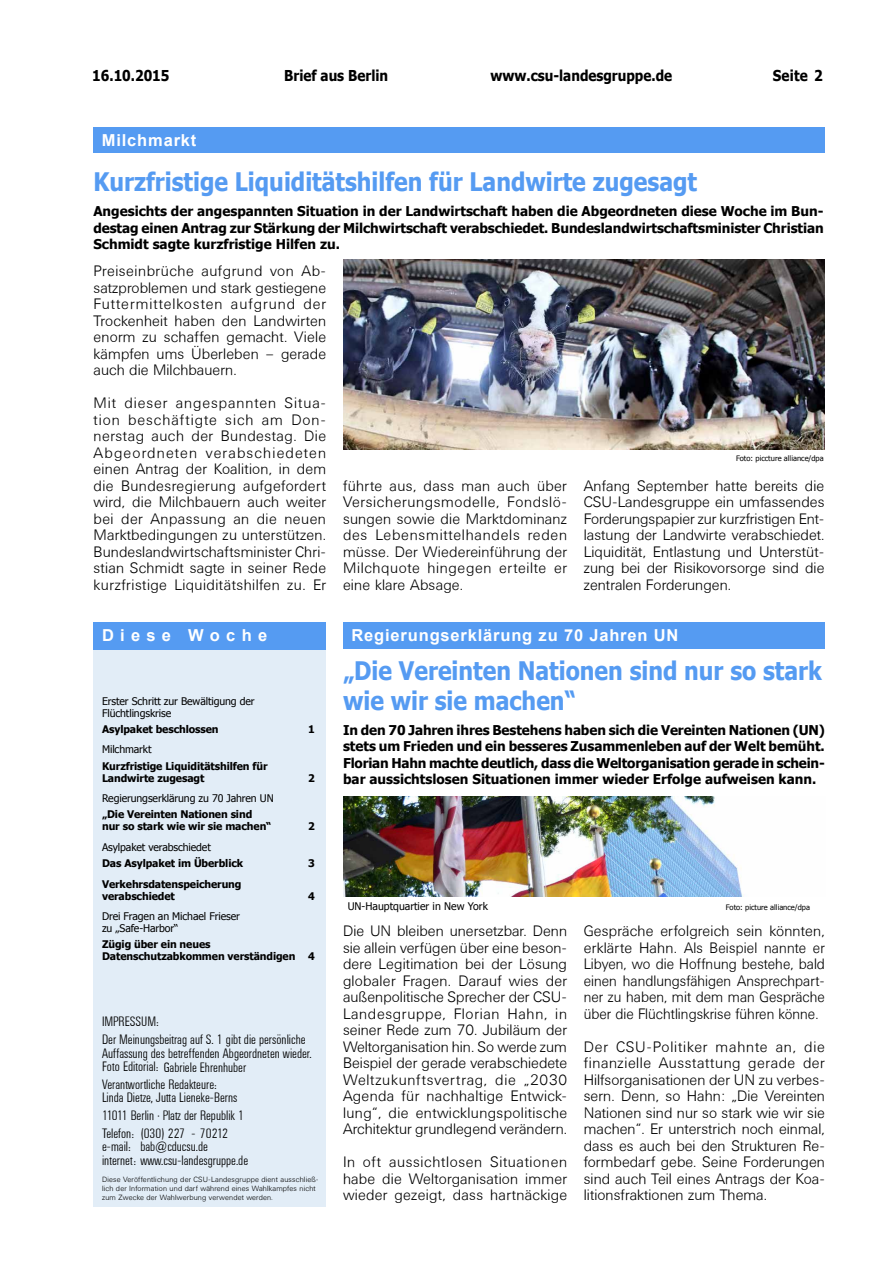
<style>
.page{position:relative;width:893px;height:1263px;background:#fff}
.page>*{position:absolute;margin:0;border:0;box-sizing:border-box;transform-origin:0 0}
._01_BaB_Überschrift{font:700 25.5px/30px "Tahoma";color:#559bf2;scale:.9 1}
._01_BaB_Überschrift-2{font:700 16.5px "Arial";letter-spacing:.05em;color:#fff}
._08_BaB_Überschrift{font:700 16.5px "Arial";color:#fff}
._04_BaB_Fließtext{font:300 15px/16.5px "Univers BSK";letter-spacing:.005em;color:#000;text-align:justify}
._06_BaB_Nr____Datum{font:700 15px "Tahoma";color:#000;scale:.9 1}
._03_BaB_Teaser{font:700 13.5px/16.5px "Tahoma";color:#000;text-align:justify}
._10_BaB_Impressum{font:300 13.5px/13.5px "Univers Condensed BSK";color:#000}
._09_BaB_Inhaltsverze{font:700 10.5px/12px "Tahoma";letter-spacing:-.01em;color:#000}
._09_BaB_Inhaltsverze-2{font:10.5px/12px "Tahoma";letter-spacing:-.01em;color:#000}
._13_BaB_Bilduntersch{font:10.5px "Tahoma";color:#000}
._10a_BaB_Impressum_W{font:300 7.5px/9px "Univers BSK";letter-spacing:.02em;color:#000}
._13_BaB_Rechtevermer{font:7.5px "Tahoma";color:#000}
._13_BaB_Bilduntersch-2{font:7.5px "Tahoma";color:#000}
</style>
<div class="page">
<div style="left:94px;top:623px;width:232px;height:584px;background:#e2edf7"></div>
<div style="left:94px;top:623px;width:232px;height:27px;background:#559bf2"></div>
<div style="left:343px;top:622px;width:482px;height:27px;background:#559bf2"></div>
<div style="left:93px;top:128px;width:732px;height:25px;background:#559bf2"></div>
<img style="left:344px;top:796px;width:399px;height:100px">
<img style="left:343px;top:259px;width:482px;height:190px">
<p class="_06_BaB_Nr____Datum" style="left:284px;top:65px;width:117px">Brief aus Berlin</p>
<p class="_06_BaB_Nr____Datum" style="left:92px;top:65px;width:87px">16.10.2015</p>
<p class="_06_BaB_Nr____Datum" style="left:490px;top:65px;width:203px">www.csu-landesgruppe.de</p>
<p class="_06_BaB_Nr____Datum" style="left:773px;top:65px;width:57px">Seite 2</p>
<p class="_01_BaB_Überschrift-2" style="left:102px;top:129px;width:96px">Milchmarkt</p>
<p class="_01_BaB_Überschrift" style="left:93px;top:166px;width:672px">Kurzfristige Liquiditätshilfen für Landwirte zugesagt</p>
<p class="_03_BaB_Teaser" style="left:93px;top:202px;width:732px">Angesichts der angespannten Situation in der Landwirtschaft haben die Abgeordneten diese Woche im Bun&shy;destag einen Antrag zur Stärkung der Milchwirtschaft verabschiedet. Bundeslandwirtschaftsminister Christian Schmidt sagte kurzfristige Hilfen zu.</p>
<p class="_04_BaB_Fließtext" style="left:94px;top:263px;width:234px">Preiseinbrüche aufgrund von Ab&shy;satzproblemen und stark gestiegene Futtermittelkosten aufgrund der Trockenheit haben den Landwirten enorm zu schaffen gemacht. Viele kämpfen ums Überleben – gerade auch die Milchbauern.</p>
<p class="_04_BaB_Fließtext" style="left:94px;top:395px;width:234px">Mit dieser angespannten Situa&shy;tion beschäftigte sich am Don&shy;nerstag auch der Bundestag. Die Abgeordneten verabschiedeten einen Antrag der Koalition, in dem die Bundesregierung aufgefordert wird, die Milchbauern auch weiter bei der Anpassung an die neuen Marktbedingungen zu unterstützen.<br>Bundeslandwirtschaftsminister Chri&shy;stian Schmidt sagte in seiner Rede kurzfristige Liquiditätshilfen zu. Er</p>
<p class="_13_BaB_Rechtevermer" style="left:736px;top:453px;width:89px">Foto: piccture alliance/dpa</p>
<p class="_04_BaB_Fließtext" style="left:584px;top:477px;width:242px">Anfang September hatte bereits die CSU-Landesgruppe ein umfassendes Forderungspapier zur kurzfristigen Ent&shy;lastung der Landwirte verabschiedet.<br>Liquidität, Entlastung und Unterstüt&shy;zung bei der Risikovorsorge sind die zentralen Forderungen.</p>
<p class="_04_BaB_Fließtext" style="left:343px;top:477px;width:226px">führte aus, dass man auch über Versicherungsmodelle, Fondslö&shy;sungen sowie die Marktdominanz des Lebensmittelhandels reden müsse. Der Wiedereinführung der Milchquote hingegen erteilte er eine klare Absage.</p>
<p class="_08_BaB_Überschrift" style="left:102px;top:624px;width:167px">D i e s e W o c h e</p>
<p class="_09_BaB_Inhaltsverze-2" style="left:102px;top:694px;width:154px">Erster Schritt zur Bewältigung der<br>Flüchtlingskrise</p>
<p class="_09_BaB_Inhaltsverze" style="left:102px;top:722px;width:118px">Asylpaket beschlossen</p>
<p class="_09_BaB_Inhaltsverze" style="left:308px;top:722px;width:8px">1</p>
<p class="_09_BaB_Inhaltsverze-2" style="left:102px;top:743px;width:51px">Milchmarkt</p>
<p class="_09_BaB_Inhaltsverze" style="left:102px;top:759px;width:167px">Kurzfristige Liquiditätshilfen für<br>Landwirte zugesagt</p>
<p class="_09_BaB_Inhaltsverze" style="left:308px;top:771px;width:8px">2</p>
<p class="_09_BaB_Inhaltsverze-2" style="left:102px;top:792px;width:173px">Regierungserklärung zu 70 Jahren UN</p>
<p class="_09_BaB_Inhaltsverze" style="left:102px;top:808px;width:171px">„Die Vereinten Nationen sind nur so stark wie wir sie machen“</p>
<p class="_09_BaB_Inhaltsverze" style="left:308px;top:820px;width:8px">2</p>
<p class="_09_BaB_Inhaltsverze-2" style="left:102px;top:841px;width:110px">Asylpaket verabschiedet</p>
<p class="_09_BaB_Inhaltsverze" style="left:102px;top:857px;width:143px">Das Asylpaket im Überblick</p>
<p class="_09_BaB_Inhaltsverze" style="left:308px;top:857px;width:8px">3</p>
<p class="_09_BaB_Inhaltsverze" style="left:102px;top:877px;width:141px">Verkehrsdatenspeicherung verabschiedet</p>
<p class="_09_BaB_Inhaltsverze" style="left:308px;top:889px;width:8px">4</p>
<p class="_09_BaB_Inhaltsverze-2" style="left:102px;top:910px;width:139px">Drei Fragen an Michael Frieser zu „Safe-Harbor“</p>
<p class="_09_BaB_Inhaltsverze" style="left:102px;top:938px;width:214px">Zügig über ein neues<br>Datenschutzabkommen verständigen 4</p>
<p class="_10_BaB_Impressum" style="left:102px;top:1015px;width:58px">IMPRESSUM:</p>
<p class="_10_BaB_Impressum" style="left:102px;top:1033px;width:211px">Der Meinungsbeitrag auf S. 1 gibt die persönliche<br>Auffassung des betreffenden Abgeordneten wieder.</p>
<p class="_10_BaB_Impressum" style="left:102px;top:1060px;width:146px">Foto Editorial: Gabriele Ehrenhuber</p>
<p class="_10_BaB_Impressum" style="left:102px;top:1078px;width:137px">Verantwortliche Redakteure:<br>Linda Dietze, Jutta Lieneke-Berns</p>
<p class="_10_BaB_Impressum" style="left:102px;top:1109px;width:144px">11011 Berlin · Platz der Republik 1</p>
<p class="_10_BaB_Impressum" style="left:102px;top:1127px;width:127px">Telefon: (030) 227 - 70212 e-mail: bab@cducsu.de</p>
<p class="_10_BaB_Impressum" style="left:102px;top:1154px;width:148px">internet: www.csu-landesgruppe.de</p>
<p class="_10a_BaB_Impressum_W" style="left:102px;top:1175px;width:218px">Diese Veröffentlichung der CSU-Landesgruppe dient ausschließ&shy;lich der Information und darf während eines Wahlkampfes nicht zum Zwecke der Wahlwerbung verwendet werden.</p>
<p class="_01_BaB_Überschrift-2" style="left:352px;top:624px;width:328px">Regierungserklärung zu 70 Jahren UN</p>
<p class="_01_BaB_Überschrift" style="left:343px;top:654px;width:534px">„Die Vereinten Nationen sind nur so stark wie wir sie machen“</p>
<p class="_03_BaB_Teaser" style="left:343px;top:721px;width:483px">In den 70 Jahren ihres Bestehens haben sich die Vereinten Nationen (UN) stets um Frieden und ein besseres Zusammenleben auf der Welt bemüht.<br>Florian Hahn machte deutlich, dass die Weltorganisation gerade in schein&shy;bar aussichtslosen Situationen immer wieder Erfolge aufweisen kann.</p>
<p class="_13_BaB_Bilduntersch" style="left:348px;top:899px;width:142px">UN-Hauptquartier in New York</p>
<p class="_13_BaB_Bilduntersch-2" style="left:726px;top:902px;width:86px">Foto: picture alliance/dpa</p>
<p class="_04_BaB_Fließtext" style="left:343px;top:923px;width:226px">Die UN bleiben unersetzbar. Denn sie allein verfügen über eine beson&shy;dere Legitimation bei der Lösung globaler Fragen. Darauf wies der außenpolitische Sprecher der CSU-Landesgruppe, Florian Hahn, in seiner Rede zum 70. Jubiläum der Weltorganisation hin. So werde zum Beispiel der gerade verabschiedete Weltzukunftsvertrag, die „2030<br>Agenda für nachhaltige Entwick&shy;lung“, die entwicklungspolitische Architektur grundlegend verändern.</p>
<p class="_04_BaB_Fließtext" style="left:343px;top:1154px;width:226px">In oft aussichtlosen Situationen habe die Weltorganisation immer wieder gezeigt, dass hartnäckige</p>
<p class="_04_BaB_Fließtext" style="left:584px;top:923px;width:243px">Gespräche erfolgreich sein könnten, erklärte Hahn. Als Beispiel nannte er Libyen, wo die Hoffnung bestehe, bald einen handlungsfähigen Ansprechpart&shy;ner zu haben, mit dem man Gespräche über die Flüchtlingskrise führen könne.</p>
<p class="_04_BaB_Fließtext" style="left:584px;top:1038px;width:243px">Der CSU-Politiker mahnte an, die finanzielle Ausstattung gerade der Hilfsorganisationen der UN zu verbes&shy;sern. Denn, so Hahn: „Die Vereinten Nationen sind nur so stark wie wir sie machen“. Er unterstrich noch einmal, dass es auch bei den Strukturen Re&shy;formbedarf gebe. Seine Forderungen sind auch Teil eines Antrags der Koa&shy;litionsfraktionen zum Thema.</p>
</div>
